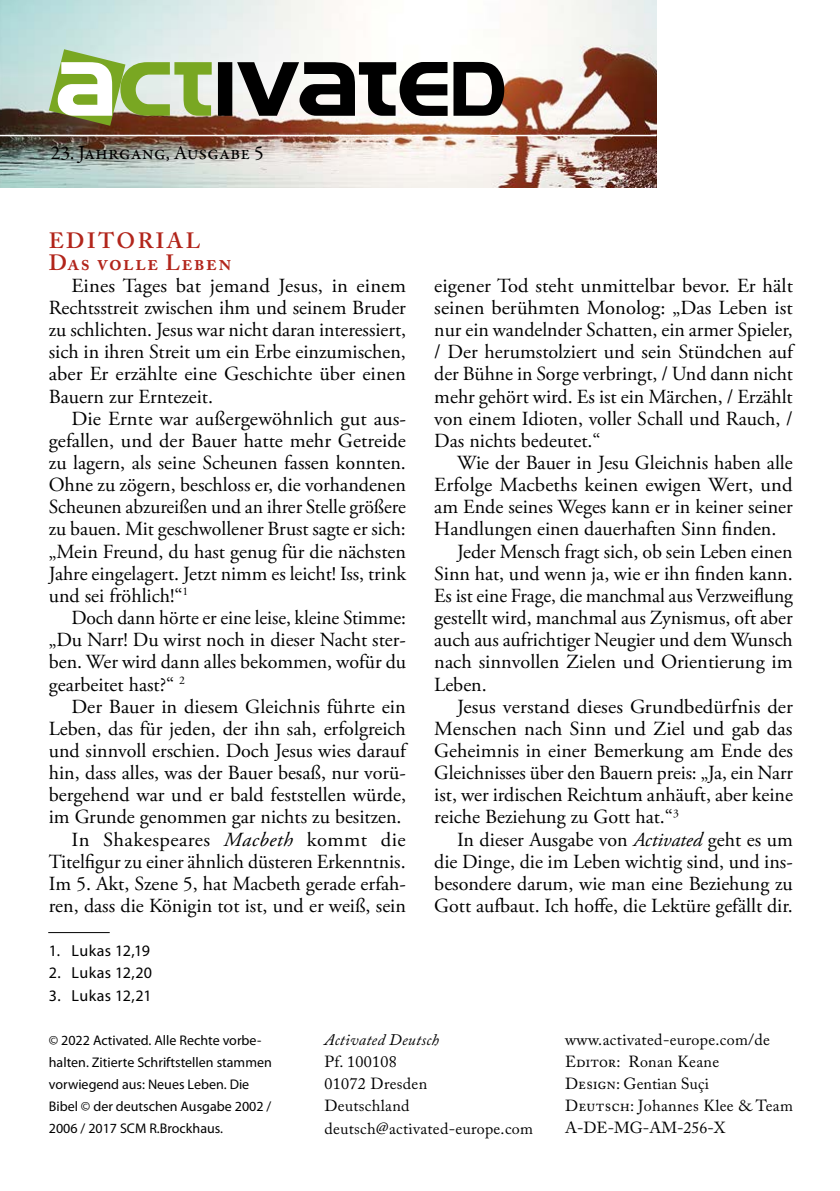
<style>
.page{position:relative;width:840px;height:1191px;background:#fff}
.page>*{position:absolute;margin:0;border:0;box-sizing:border-box;transform-origin:0 0}
.t1{font:600 22px/22.2px "Adobe Caslon Pro";letter-spacing:.07em;color:#b2251b}
.t2{font:20px/22.2px "Adobe Garamond Pro";color:#000;text-align:justify}
.t3{font:20px "Garamond Premr Pro";color:#000}
.t4{font:16px/22.2px "Adobe Caslon Pro";letter-spacing:.02em;color:#000}
.t5{font:16px "Myriad Pro";letter-spacing:.02em;color:#000}
.t6{font:italic 16px "Adobe Caslon Pro";letter-spacing:.02em;color:#000}
.t7{font:14px/22.2px "Myriad Pro";color:#000}
.s1{font-style:italic}
</style>
<div class="page">
<img style="left:0;top:0;width:656px;height:187px">
<hr style="left:0;top:135px;width:655px;height:1px;background:#fff">
<svg style="left:49px;top:49px;width:162px;height:77px;background:#afbe89"></svg>
<svg style="left:218px;top:62px;width:286px;height:54px"></svg>
<hr style="left:48px;top:932px;width:62px;height:1px;background:#000">
<p class="t3" style="left:51px;top:141px;width:214px">23. Jahrgang, Ausgabe 5</p>
<p class="t1" style="left:49px;top:229px;width:184px">EDITORIAL<br>Das volle Leben</p>
<p class="t2" style="left:49px;top:275px;width:358px;text-indent:23px">Eines Tages bat jemand Jesus, in einem Rechtsstreit zwischen ihm und seinem Bruder zu schlichten. Jesus war nicht daran interessiert, sich in ihren Streit um ein Erbe einzumischen, aber Er erzählte eine Geschichte über einen Bauern zur Erntezeit.</p>
<p class="t2" style="left:49px;top:408px;width:358px;text-indent:23px">Die Ernte war außergewöhnlich gut aus&shy;gefallen, und der Bauer hatte mehr Getreide zu lagern, als seine Scheunen fassen konnten.<br>Ohne zu zögern, beschloss er, die vorhandenen Scheunen abzureißen und an ihrer Stelle größere zu bauen. Mit geschwollener Brust sagte er sich: „Mein Freund, du hast genug für die nächsten Jahre eingelagert. Jetzt nimm es leicht! Iss, trink und sei fröhlich!“<sup>1</sup></p>
<p class="t2" style="left:49px;top:607px;width:358px;text-indent:23px">Doch dann hörte er eine leise, kleine Stimme: „Du Narr! Du wirst noch in dieser Nacht ster&shy;ben. Wer wird dann alles bekommen, wofür du gearbeitet hast?“ <sup>2</sup></p>
<p class="t2" style="left:49px;top:696px;width:359px;text-align:right">Der Bauer in diesem Gleichnis führte ein Leben, das für jeden, der ihn sah, erfolgreich und sinnvoll erschien. Doch Jesus wies darauf hin, dass alles, was der Bauer besaß, nur vorü&shy;bergehend war und er bald feststellen würde, im Grunde genommen gar nichts zu besitzen.<br>In Shakespeares <span class="s1">Macbeth</span> kommt die Titelfigur zu einer ähnlich düsteren Erkenntnis.<br>Im 5. Akt, Szene 5, hat Macbeth gerade erfah&shy;ren, dass die Königin tot ist, und er weiß, sein</p>
<p class="t5" style="left:49px;top:941px;width:103px">1. Lukas 12,19</p>
<p class="t5" style="left:49px;top:963px;width:105px">2. Lukas 12,20</p>
<p class="t5" style="left:49px;top:985px;width:104px">3. Lukas 12,21</p>
<p class="t2" style="left:434px;top:275px;width:360px">eigener Tod steht unmittelbar bevor. Er hält seinen berühmten Monolog: „Das Leben ist nur ein wandelnder Schatten, ein armer Spieler, / Der herumstolziert und sein Stündchen auf der Bühne in Sorge verbringt, / Und dann nicht mehr gehört wird. Es ist ein Märchen, / Erzählt von einem Idioten, voller Schall und Rauch, / Das nichts bedeutet.“</p>
<p class="t2" style="left:457px;top:452px;width:337px">Wie der Bauer in Jesu Gleichnis haben alle</p>
<p class="t2" style="left:434px;top:474px;width:359px">Erfolge Macbeths keinen ewigen Wert, und</p>
<p class="t2" style="left:434px;top:496px;width:360px">am Ende seines Weges kann er in keiner seiner</p>
<p class="t2" style="left:434px;top:519px;width:343px">Handlungen einen dauerhaften Sinn finden.</p>
<p class="t2" style="left:457px;top:541px;width:337px">Jeder Mensch fragt sich, ob sein Leben einen</p>
<p class="t2" style="left:434px;top:563px;width:360px">Sinn hat, und wenn ja, wie er ihn finden kann.</p>
<p class="t2" style="left:434px;top:585px;width:360px">Es ist eine Frage, die manchmal aus Verzweiflung</p>
<p class="t2" style="left:434px;top:607px;width:360px">gestellt wird, manchmal aus Zynismus, oft aber</p>
<p class="t2" style="left:434px;top:629px;width:360px">auch aus aufrichtiger Neugier und dem Wunsch</p>
<p class="t2" style="left:434px;top:651px;width:360px">nach sinnvollen Zielen und Orientierung im</p>
<p class="t2" style="left:434px;top:674px;width:54px">Leben.</p>
<p class="t2" style="left:457px;top:696px;width:337px">Jesus verstand dieses Grundbedürfnis der</p>
<p class="t2" style="left:434px;top:718px;width:359px">Menschen nach Sinn und Ziel und gab das</p>
<p class="t2" style="left:434px;top:740px;width:360px">Geheimnis in einer Bemerkung am Ende des</p>
<p class="t2" style="left:434px;top:762px;width:360px">Gleichnisses über den Bauern preis: „Ja, ein Narr</p>
<p class="t2" style="left:434px;top:784px;width:360px">ist, wer irdischen Reichtum anhäuft, aber keine</p>
<p class="t2" style="left:434px;top:806px;width:246px">reiche Beziehung zu Gott hat.“<sup>3</sup></p>
<p class="t2" style="left:457px;top:828px;width:337px">In dieser Ausgabe von <span class="s1">Activated</span> geht es um</p>
<p class="t2" style="left:434px;top:851px;width:360px">die Dinge, die im Leben wichtig sind, und ins-</p>
<p class="t2" style="left:434px;top:873px;width:360px">besondere darum, wie man eine Beziehung zu</p>
<p class="t2" style="left:434px;top:895px;width:360px">Gott aufbaut. Ich hoffe, die Lektüre gefällt dir.</p>
<p class="t7" style="left:49px;top:1028px;width:224px">© 2022 Activated. Alle Rechte vorbe&shy;halten. Zitierte Schriftstellen stammen vorwiegend aus: Neues Leben. Die Bibel © der deutschen Ausgabe 2002 / 2006 / 2017 SCM R.Brockhaus.</p>
<p class="t4" style="left:565px;top:1028px;width:229px">www.activated-europe.com/de<br>Editor: Ronan Keane<br>Design: Gentian Suçi<br>Deutsch: Johannes Klee &amp; Team<br>A-DE-MG-AM-256-X</p>
<p class="t6" style="left:324px;top:1030px;width:116px">Activated Deutsch</p>
<p class="t4" style="left:324px;top:1050px;width:210px">Pf. 100108<br>01072 Dresden<br>Deutschland deutsch@activated-europe.com</p>
</div>
